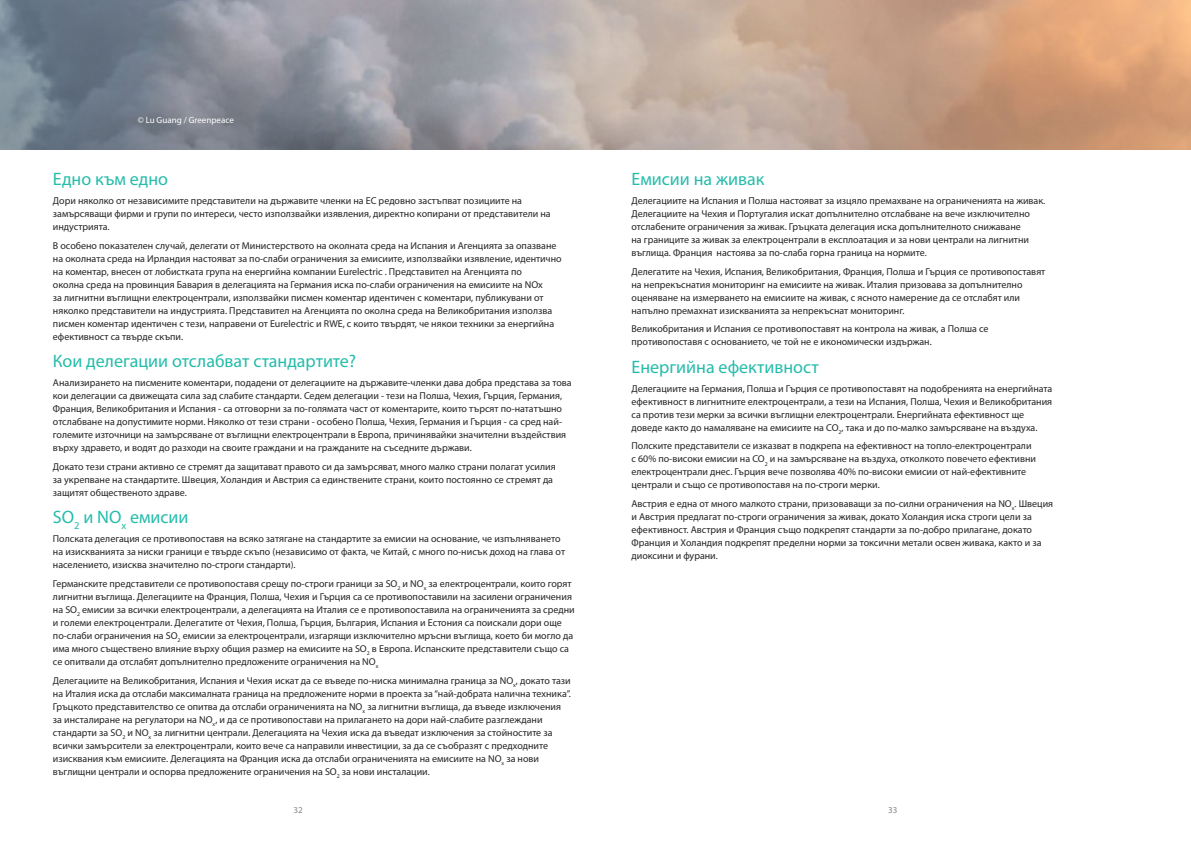
<style>
.page{position:relative;width:1191px;height:842px;background:#fff}
.page>*{position:absolute;margin:0;border:0;box-sizing:border-box;transform-origin:0 0}
.t1{font:18px "Myriad Pro";color:#25bcab}
.t2{font:10px/13px "Myriad Pro";color:#242424}
.t3{font:9px "Myriad Pro";color:#fff}
.t4{font:9px "Myriad Pro";color:#888684}
</style>
<div class="page">
<img style="left:0;top:0;width:1191px;height:149px">
<p class="t3" style="left:138px;top:115px;width:98px">© Lu Guang / Greenpeace</p>
<h1 class="t1" style="left:53px;top:168px;width:117px">Едно към едно</h1>
<p class="t2" style="left:53px;top:194px;width:499px">Дори няколко от независимите представители на държавите членки на ЕС редовно застъпват позициите на замърсяващи фирми и групи по интереси, често използвайки изявления, директно копирани от представители на индустрията.</p>
<p class="t2" style="left:53px;top:239px;width:510px">В особено показателен случай, делегати от Министерството на околната среда на Испания и Агенцията за опазване на околната среда на Ирландия настояват за по-слаби ограничения за емисиите, използвайки изявление, идентично на коментар, внесен от лобистката група на енергийна компании Eurelectric . Представител на Агенцията по<br>околна среда на провинция Бавария в делегацията на Германия иска по-слаби ограничения на емисиите на NOx<br>за лигнитни въглищни електроцентрали, използвайки писмен коментар идентичен с коментари, публикувани от няколко представители на индустрията. Представител на Агенцията по околна среда на Великобритания използва писмен коментар идентичен с тези, направени от Eurelectric и RWE, с които твърдят, че някои техники за енергийна ефективност са твърде скъпи.</p>
<h1 class="t1" style="left:53px;top:350px;width:305px">Кои делегации отслабват стандартите?</h1>
<p class="t2" style="left:53px;top:376px;width:520px">Анализирането на писмените коментари, подадени от делегациите на държавите-членки дава добра представа за това кои делегации са движещата сила зад слабите стандарти. Седем делегации - тези на Полша, Чехия, Гърция, Германия, Франция, Великобритания и Испания - са отговорни за по-голямата част от коментарите, които търсят по-нататъшно отслабване на допустимите норми. Няколко от тези страни - особено Полша, Чехия, Германия и Гърция - са сред най&shy;големите източници на замърсяване от въглищни електроцентрали в Европа, причинявайки значителни въздействия върху здравето, и водят до разходи на своите граждани и на гражданите на съседните държави.</p>
<p class="t2" style="left:53px;top:460px;width:504px">Докато тези страни активно се стремят да защитават правото си да замърсяват, много малко страни полагат усилия за укрепване на стандартите. Швеция, Холандия и Австрия са единствените страни, които постоянно се стремят да защитят общественото здраве.</p>
<h1 class="t1" style="left:53px;top:506px;width:137px">SO<sub>2</sub> и NO<sub>x</sub> емисии</h1>
<p class="t2" style="left:53px;top:532px;width:513px">Полската делегация се противопоставя на всяко затягане на стандартите за емисии на основание, че изпълняването на изискванията за ниски граници е твърде скъпо (независимо от факта, че Китай, с много по-нисък доход на глава от населението, изисква значително по-строги стандарти).</p>
<p class="t2" style="left:53px;top:577px;width:523px">Германските представители се противопоставя срещу по-строги граници за SO<sub>2</sub> и NO<sub>х</sub> за електроцентрали, които горят лигнитни въглища. Делегациите на Франция, Полша, Чехия и Гърция са се противопоставили на засилени ограничения на SO<sub>2</sub> емисии за всички електроцентрали, а делегацията на Италия се е противопоставила на ограниченията за средни и големи електроцентрали. Делегатите от Чехия, Полша, Гърция, България, Испания и Естония са поискали дори още по-слаби ограничения на SO<sub>2</sub> емисии за електроцентрали, изгарящи изключително мръсни въглища, което би могло да има много съществено влияние върху общия размер на емисиите на SO<sub>2</sub> в Европа. Испанските представители също са се опитвали да отслабят допълнително предложените ограничения на NO<sub>х</sub></p>
<p class="t2" style="left:53px;top:673px;width:519px">Делегациите на Великобритания, Испания и Чехия искат да се въведе по-ниска минимална граница за NO<sub>х</sub>, докато тази на Италия иска да отслаби максималната граница на предложените норми в проекта за “най-добрата налична техника”.<br>Гръцкото представителство се опитва да отслаби ограниченията на NO<sub>х</sub> за лигнитни въглища, да въведе изключения за инсталиране на регулатори на NO<sub>х</sub>, и да се противопостави на прилагането на дори най-слабите разглеждани стандарти за SO<sub>2</sub> и NO<sub>х</sub> за лигнитни централи. Делегацията на Чехия иска да въведат изключения за стойностите за всички замърсители за електроцентрали, които вече са направили инвестиции, за да се съобразят с предходните изисквания към емисиите. Делегацията на Франция иска да отслаби ограниченията на емисиите на NO<sub>х</sub> за нови въглищни централи и оспорва предложените ограничения на SO<sub>2</sub> за нови инсталации.</p>
<h1 class="t1" style="left:631px;top:168px;width:134px">Емисии на живак</h1>
<p class="t2" style="left:631px;top:194px;width:415px">Делегациите на Испания и Полша настояват за изцяло премахване на ограниченията на живак.<br>Делегациите на Чехия и Португалия искат допълнително отслабване на вече изключително отслабените ограничения за живак. Гръцката делегация иска допълнителното снижаване<br>на границите за живак за електроцентрали в експлоатация и за нови централи на лигнитни въглища. Франция настоява за по-слаба горна граница на нормите.</p>
<p class="t2" style="left:631px;top:265px;width:415px">Делегатите на Чехия, Испания, Великобритания, Франция, Полша и Гърция се противопоставят на непрекъснатия мониторинг на емисиите на живак. Италия призовава за допълнително оценяване на измерването на емисиите на живак, с ясното намерение да се отслабят или напълно премахнат изискванията за непрекъснат мониторинг.</p>
<p class="t2" style="left:631px;top:322px;width:358px">Великобритания и Испания се противопоставят на контрола на живак, а Полша се противопоставя с основанието, че той не е икономически издържан.</p>
<h1 class="t1" style="left:631px;top:356px;width:189px">Енергийна ефективност</h1>
<p class="t2" style="left:631px;top:382px;width:422px">Делегациите на Германия, Полша и Гърция се противопоставят на подобренията на енергийната ефективност в лигнитните електроцентрали, а тези на Испания, Полша, Чехия и Великобритания са против тези мерки за всички въглищни електроцентрали. Енергийната ефективност ще доведе както до намаляване на емисиите на CO<sub>2</sub>, така и до по-малко замърсяване на въздуха.</p>
<p class="t2" style="left:631px;top:439px;width:406px">Полските представители се изказват в подкрепа на ефективност на топло-електроцентрали с 60% по-високи емисии на СО<sub>2</sub> и на замърсяване на въздуха, отколкото повечето ефективни електроцентрали днес. Гърция вече позволява 40% по-високи емисии от най-ефективните централи и също се противопоставя на по-строги мерки.</p>
<p class="t2" style="left:631px;top:497px;width:423px">Австрия е една от много малкото страни, призоваващи за по-силни ограничения на NO<sub>х</sub>. Швеция и Австрия предлагат по-строги ограничения за живак, докато Холандия иска строги цели за ефективност. Австрия и Франция също подкрепят стандарти за по-добро прилагане, докато Франция и Холандия подкрепят пределни норми за токсични метали освен живака, както и за диоксини и фурани.</p>
<p class="t4" style="left:294px;top:805px;width:11px">32</p>
<p class="t4" style="left:888px;top:805px;width:11px">33</p>
</div>
